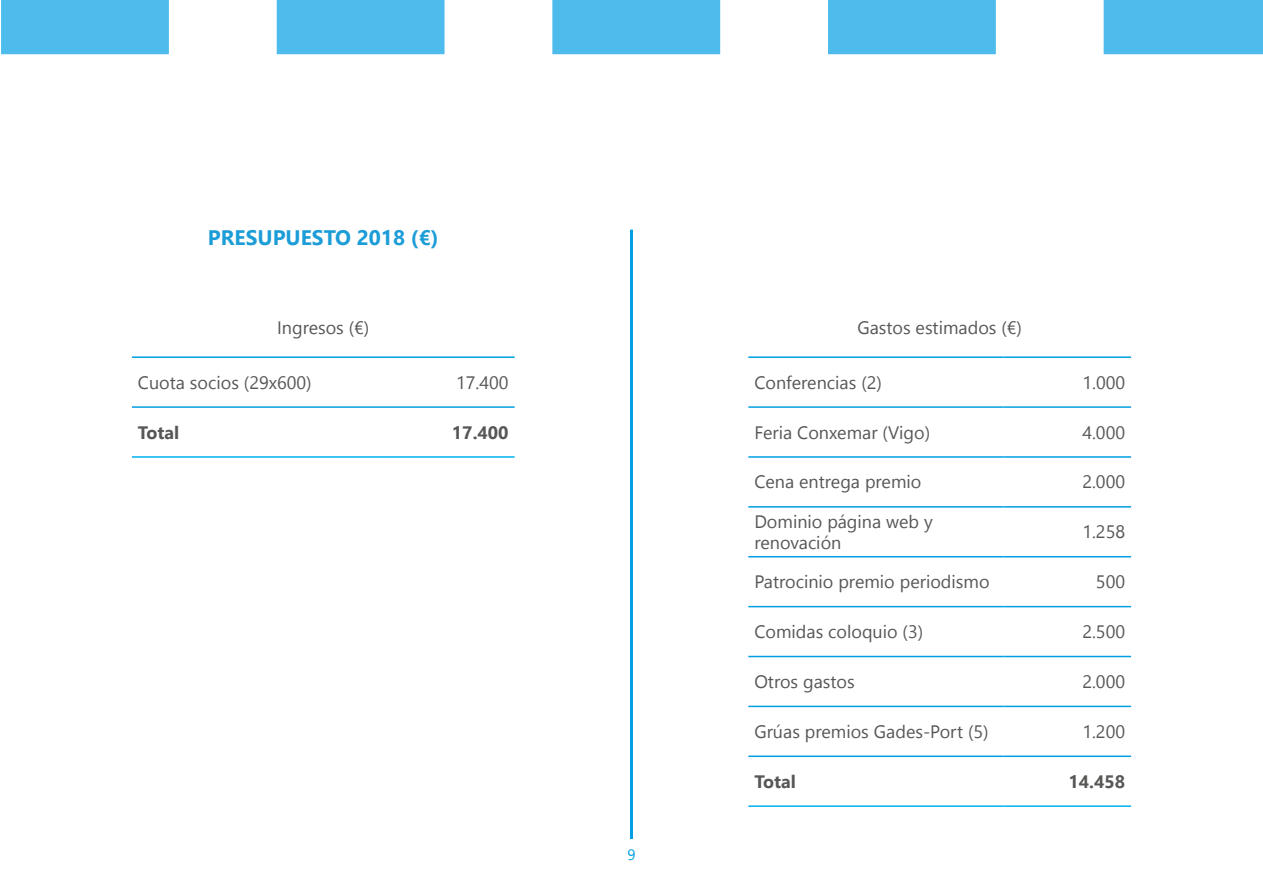
<style>
.page{position:relative;width:1263px;height:893px;background:#fff}
.page>*{position:absolute;margin:0;border:0;box-sizing:border-box;transform-origin:0 0}
.t1{font:700 21px "Nirmala UI";color:#1d9dd8}
.t2{font:18px/21.6px "Nirmala UI";color:#575756}
.t3{font:700 18px "Nirmala UI";color:#575756}
.t4{font:15px "Nirmala UI";color:#009fe3}
</style>
<div class="page">
<svg style="left:1px;top:0;width:1262px;height:54px;fill:#4dbbeb"></svg>
<hr style="left:630px;top:230px;width:3px;height:609px;background:#009fe3">
<hr style="left:748px;top:356px;width:255px;height:2px;background:#009fe3">
<hr style="left:1003px;top:356px;width:128px;height:2px;background:#009fe3">
<hr style="left:748px;top:406px;width:255px;height:2px;background:#009fe3">
<hr style="left:1003px;top:406px;width:128px;height:2px;background:#009fe3">
<hr style="left:748px;top:456px;width:255px;height:2px;background:#009fe3">
<hr style="left:1003px;top:456px;width:128px;height:2px;background:#009fe3">
<hr style="left:748px;top:506px;width:255px;height:2px;background:#009fe3">
<hr style="left:1003px;top:506px;width:128px;height:2px;background:#009fe3">
<hr style="left:748px;top:556px;width:255px;height:1px;background:#009fe3">
<hr style="left:1003px;top:556px;width:128px;height:1px;background:#009fe3">
<hr style="left:748px;top:606px;width:255px;height:1px;background:#009fe3">
<hr style="left:1003px;top:606px;width:128px;height:1px;background:#009fe3">
<hr style="left:748px;top:656px;width:255px;height:1px;background:#009fe3">
<hr style="left:1003px;top:656px;width:128px;height:1px;background:#009fe3">
<hr style="left:748px;top:706px;width:255px;height:1px;background:#009fe3">
<hr style="left:1003px;top:706px;width:128px;height:1px;background:#009fe3">
<hr style="left:748px;top:755px;width:255px;height:2px;background:#009fe3">
<hr style="left:1003px;top:755px;width:128px;height:2px;background:#009fe3">
<hr style="left:748px;top:805px;width:255px;height:2px;background:#00b1eb">
<hr style="left:1003px;top:805px;width:128px;height:2px;background:#00b1eb">
<hr style="left:132px;top:356px;width:255px;height:2px;background:#009fe3">
<hr style="left:387px;top:356px;width:128px;height:2px;background:#009fe3">
<hr style="left:132px;top:406px;width:255px;height:2px;background:#009fe3">
<hr style="left:387px;top:406px;width:128px;height:2px;background:#009fe3">
<hr style="left:132px;top:456px;width:255px;height:2px;background:#00b1eb">
<hr style="left:387px;top:456px;width:128px;height:2px;background:#00b1eb">
<p class="t1" style="left:208px;top:220px;width:232px">PRESUPUESTO 2018 (€)</p>
<p class="t2" style="left:277px;top:316px;width:94px">Ingresos (€)</p>
<p class="t2" style="left:138px;top:370px;width:175px">Cuota socios (29x600)</p>
<p class="t2" style="left:456px;top:370px;width:54px">17.400</p>
<p class="t3" style="left:138px;top:417px;width:43px">Total</p>
<p class="t3" style="left:452px;top:417px;width:58px">17.400</p>
<p class="t4" style="left:627px;top:842px;width:10px">9</p>
<p class="t2" style="left:857px;top:316px;width:166px">Gastos estimados (€)</p>
<p class="t2" style="left:754px;top:370px;width:129px">Conferencias (2)</p>
<p class="t2" style="left:1082px;top:370px;width:44px">1.000</p>
<p class="t2" style="left:754px;top:420px;width:177px">Feria Conxemar (Vigo)</p>
<p class="t2" style="left:1082px;top:420px;width:44px">4.000</p>
<p class="t2" style="left:754px;top:470px;width:169px">Cena entrega premio</p>
<p class="t2" style="left:1082px;top:470px;width:44px">2.000</p>
<p class="t2" style="left:754px;top:509px;width:180px">Dominio página web y renovación</p>
<p class="t2" style="left:1082px;top:520px;width:44px">1.258</p>
<p class="t2" style="left:754px;top:570px;width:237px">Patrocinio premio periodismo</p>
<p class="t2" style="left:1096px;top:570px;width:31px">500</p>
<p class="t2" style="left:754px;top:620px;width:170px">Comidas coloquio (3)</p>
<p class="t2" style="left:1082px;top:620px;width:44px">2.500</p>
<p class="t2" style="left:754px;top:670px;width:102px">Otros gastos</p>
<p class="t2" style="left:1082px;top:670px;width:44px">2.000</p>
<p class="t2" style="left:754px;top:719px;width:236px">Grúas premios Gades-Port (5)</p>
<p class="t2" style="left:1082px;top:719px;width:44px">1.200</p>
<p class="t3" style="left:754px;top:766px;width:43px">Total</p>
<p class="t3" style="left:1068px;top:766px;width:58px">14.458</p>
</div>
